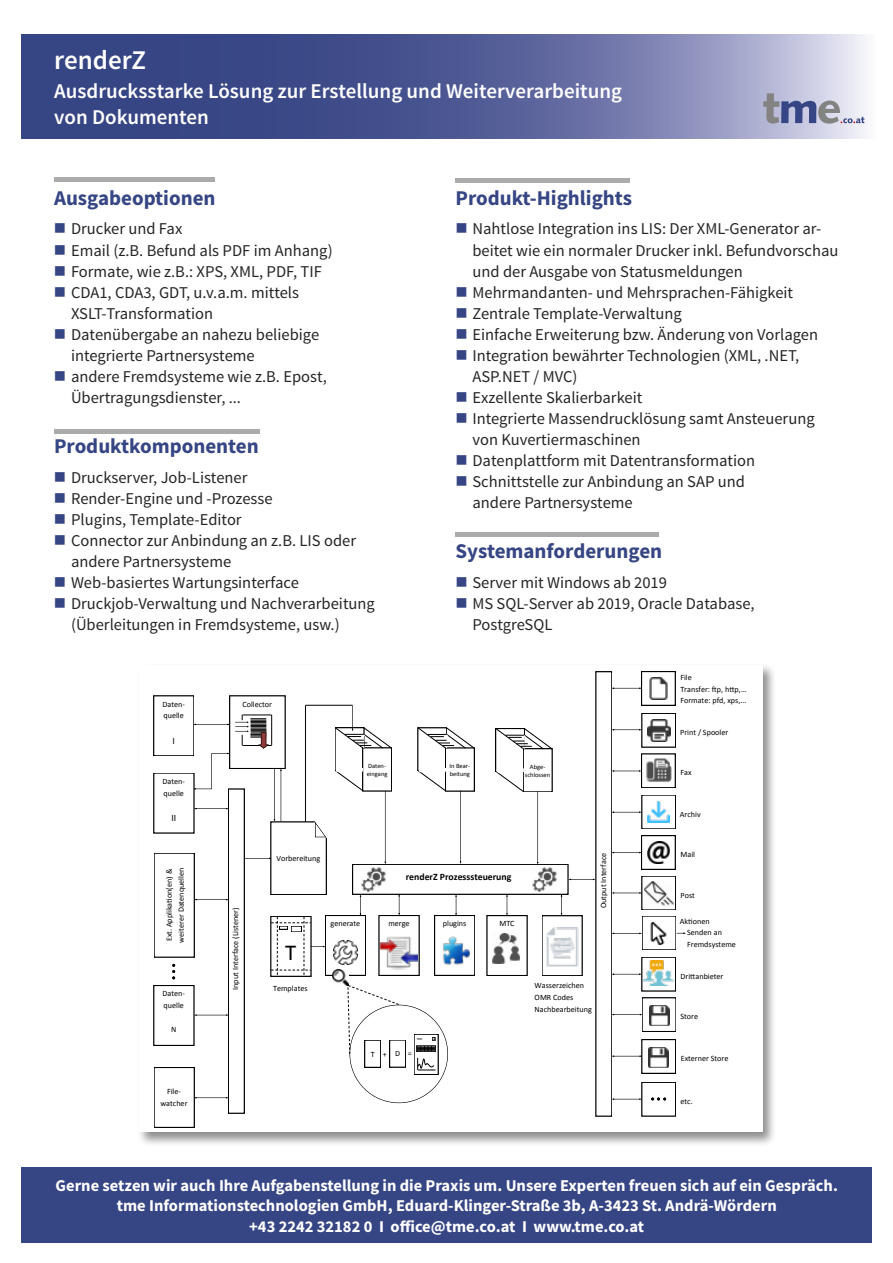
<style>
.page{position:relative;width:893px;height:1263px;background:#fff}
.page>*{position:absolute;margin:0;border:0;box-sizing:border-box;transform-origin:0 0}
.t1{font:600 27px "Source Sans Pro";color:#fff}
.t2{font:22.8px "Calibri";color:#000}
.t3{font:700 21px "Source Sans Pro";color:#364584}
.t4{font:600 21px/25.2px "Source Sans Pro";color:#fff}
.t5{font:16.5px/21px "Source Sans Pro";color:#262425}
.t6{font:700 16.5px/20.4px "Source Sans Pro";color:#fff;text-align:center}
.t7{font:700 9.75px "Calibri";color:#000}
.t8{font:9.75px "Calibri";color:#000}
.t9{font:8.1px/11.9px "Calibri";color:#000}
.t10{font:6.6px/8.1px "Calibri";letter-spacing:-.005em;color:#000}
.t11{font:3.3px "Calibri";color:#000}
</style>
<div class="page">
<hr style="left:54px;top:178px;width:161px;height:4px;background:#ababab">
<div style="left:54px;top:429px;width:205px;height:5px;background:#ababab"></div>
<hr style="left:455px;top:179px;width:175px;height:4px;background:#ababab">
<hr style="left:455px;top:533px;width:204px;height:4px;background:#ababab">
<div style="left:137px;top:663px;width:640px;height:483px;background:#000;opacity:.45"></div>
<div style="left:139px;top:665px;width:623px;height:467px;background:#fff"></div>
<div style="left:228px;top:789px;width:16px;height:324px;border:1px solid #000"></div>
<div style="left:353px;top:864px;width:215px;height:30px;border:1px solid #000"></div>
<div style="left:596px;top:672px;width:16px;height:444px;border:1px solid #000"></div>
<div style="left:325px;top:915px;width:41px;height:60px;border:1px solid #000"></div>
<div style="left:435px;top:915px;width:40px;height:60px;border:1px solid #000"></div>
<div style="left:641px;top:671px;width:34px;height:34px;border:1px solid #000"></div>
<div style="left:642px;top:713px;width:34px;height:34px;border:1px solid #000"></div>
<div style="left:641px;top:754px;width:34px;height:34px;border:1px solid #000"></div>
<div style="left:641px;top:835px;width:34px;height:34px;border:1px solid #000"></div>
<div style="left:642px;top:876px;width:34px;height:34px;border:1px solid #000"></div>
<div style="left:642px;top:957px;width:34px;height:34px;border:1px solid #000"></div>
<div style="left:642px;top:1039px;width:34px;height:34px;border:1px solid #000"></div>
<div style="left:642px;top:1082px;width:34px;height:34px;border:1px solid #000"></div>
<div style="left:335px;top:728px;width:29px;height:43px;border:1px solid #000"></div>
<div style="left:363px;top:748px;width:29px;height:43px;border:1px solid #000"></div>
<svg style="left:335px;top:768px;width:29px;height:23px"></svg>
<svg style="left:417px;top:768px;width:29px;height:24px"></svg>
<svg style="left:417px;top:727px;width:58px;height:22px"></svg>
<svg style="left:495px;top:769px;width:29px;height:23px"></svg>
<svg style="left:495px;top:728px;width:58px;height:22px"></svg>
<svg style="left:194px;top:899px;width:35px;height:1px"></svg>
<svg style="left:194px;top:1014px;width:35px;height:2px"></svg>
<svg style="left:194px;top:1097px;width:35px;height:1px"></svg>
<svg style="left:314px;top:821px;width:13px;height:18px"></svg>
<svg style="left:172px;top:964px;width:3px;height:15px"></svg>
<svg style="left:244px;top:857px;width:28px;height:2px"></svg>
<img style="left:361px;top:867px;width:25px;height:25px">
<hr style="left:305px;top:705px;width:1px;height:117px;background:#000">
<hr style="left:306px;top:705px;width:46px;height:1px;background:#000">
<svg style="left:335px;top:705px;width:57px;height:44px"></svg>
<svg style="left:384px;top:791px;width:2px;height:73px"></svg>
<svg style="left:460px;top:791px;width:1px;height:73px"></svg>
<svg style="left:537px;top:791px;width:2px;height:73px"></svg>
<div style="left:542px;top:916px;width:40px;height:60px;border:1px solid #000"></div>
<svg style="left:360px;top:894px;width:1px;height:22px"></svg>
<svg style="left:398px;top:894px;width:2px;height:21px"></svg>
<svg style="left:455px;top:894px;width:2px;height:22px"></svg>
<svg style="left:506px;top:894px;width:2px;height:22px"></svg>
<svg style="left:561px;top:894px;width:1px;height:21px"></svg>
<svg style="left:568px;top:878px;width:27px;height:2px"></svg>
<svg style="left:612px;top:1098px;width:30px;height:2px"></svg>
<svg style="left:612px;top:1055px;width:30px;height:2px"></svg>
<svg style="left:612px;top:1014px;width:30px;height:1px"></svg>
<svg style="left:612px;top:973px;width:30px;height:2px"></svg>
<svg style="left:612px;top:932px;width:30px;height:2px"></svg>
<svg style="left:612px;top:892px;width:30px;height:2px"></svg>
<svg style="left:611px;top:852px;width:31px;height:1px"></svg>
<svg style="left:611px;top:811px;width:31px;height:2px"></svg>
<svg style="left:612px;top:770px;width:30px;height:2px"></svg>
<svg style="left:612px;top:729px;width:30px;height:2px"></svg>
<svg style="left:612px;top:687px;width:30px;height:2px"></svg>
<svg style="left:677px;top:932px;width:9px;height:2px"></svg>
<svg style="left:271px;top:917px;width:54px;height:59px"></svg>
<div style="left:291px;top:926px;width:11px;height:6px;border:1px solid #000"></div>
<img style="left:334px;top:940px;width:24px;height:24px">
<img style="left:380px;top:936px;width:38px;height:34px">
<img style="left:443px;top:936px;width:28px;height:29px">
<img style="left:492px;top:933px;width:28px;height:30px">
<img style="left:542px;top:926px;width:40px;height:41px">
<img style="left:532px;top:867px;width:25px;height:25px">
<img style="left:649px;top:678px;width:19px;height:21px">
<img style="left:648px;top:719px;width:22px;height:23px">
<img style="left:646px;top:758px;width:25px;height:24px">
<img style="left:648px;top:801px;width:21px;height:22px">
<img style="left:647px;top:841px;width:23px;height:22px">
<img style="left:645px;top:881px;width:28px;height:29px">
<img style="left:650px;top:922px;width:17px;height:22px">
<img style="left:643px;top:960px;width:30px;height:25px">
<img style="left:648px;top:1047px;width:20px;height:20px">
<img style="left:649px;top:1005px;width:20px;height:20px">
<svg style="left:651px;top:1097px;width:15px;height:3px"></svg>
<svg style="left:193px;top:715px;width:89px;height:106px"></svg>
<img style="left:332px;top:969px;width:16px;height:17px">
<div style="left:365px;top:1040px;width:16px;height:27px;border:1px solid #000"></div>
<div style="left:390px;top:1040px;width:16px;height:27px;border:1px solid #000"></div>
<div style="left:417px;top:1046px;width:19px;height:6px;border:1px solid #000"></div>
<svg style="left:417px;top:1046px;width:19px;height:5px"></svg>
<svg style="left:417px;top:1058px;width:18px;height:13px"></svg>
<svg style="left:347px;top:985px;width:52px;height:70px"></svg>
<svg style="left:21px;top:34px;width:844px;height:104px;background:#5e689e"></svg>
<svg style="left:763px;top:93px;width:101px;height:31px;background:#a7aac1"></svg>
<div style="left:21px;top:1167px;width:851px;height:76px;background:#364584"></div>
<h1 class="t1" style="left:54px;top:43px;width:93px">renderZ</h1>
<p class="t4" style="left:54px;top:79px;width:569px">Ausdrucksstarke Lösung zur Erstellung und Weiterverarbeitung von Dokumenten</p>
<p class="t3" style="left:54px;top:184px;width:163px">Ausgabeoptionen</p>
<p class="t5" style="left:71px;top:219px;width:263px">Drucker und Fax<br>Email (z.B. Befund als PDF im Anhang)<br>Formate, wie z.B.: XPS, XML, PDF, TIF<br>CDA1, CDA3, GDT, u.v.a.m. mittels<br>XSLT-Transformation<br>Datenübergabe an nahezu beliebige integrierte Partnersysteme<br>andere Fremdsysteme wie z.B. Epost,<br>Übertragungsdienster, ...</p>
<p class="t3" style="left:54px;top:432px;width:206px">Produktkomponenten</p>
<p class="t5" style="left:71px;top:467px;width:305px">Druckserver, Job-Listener<br>Render-Engine und -Prozesse<br>Plugins, Template-Editor<br>Connector zur Anbindung an z.B. LIS oder andere Partnersysteme<br>Web-basiertes Wartungsinterface Druckjob-Verwaltung und Nachverarbeitung (Überleitungen in Fremdsysteme, usw.)</p>
<p class="t3" style="left:455px;top:184px;width:178px">Produkt-Highlights</p>
<p class="t5" style="left:472px;top:219px;width:367px">Nahtlose Integration ins LIS: Der XML-Generator ar&shy;beitet wie ein normaler Drucker inkl. Befundvorschau und der Ausgabe von Statusmeldungen Mehrmandanten- und Mehrsprachen-Fähigkeit Zentrale Template-Verwaltung<br>Einfache Erweiterung bzw. Änderung von Vorlagen Integration bewährter Technologien (XML, .NET, ASP.NET / MVC)<br>Exzellente Skalierbarkeit<br>Integrierte Massendrucklösung samt Ansteuerung von Kuvertiermaschinen<br>Datenplattform mit Datentransformation Schnittstelle zur Anbindung an SAP und<br>andere Partnersysteme</p>
<p class="t3" style="left:455px;top:537px;width:208px">Systemanforderungen</p>
<p class="t5" style="left:472px;top:572px;width:284px">Server mit Windows ab 2019<br>MS SQL-Server ab 2019, Oracle Database,<br>PostgreSQL</p>
<p class="t9" style="left:162px;top:698px;width:24px">Daten&shy;quelle</p>
<p class="t8" style="left:172px;top:734px;width:4px">I</p>
<p class="t9" style="left:163px;top:775px;width:24px">Daten&shy;quelle</p>
<p class="t8" style="left:171px;top:811px;width:6px">II</p>
<p class="t9" style="left:163px;top:942px;width:76px;rotate:-90deg">Ext. Applikation(en) &amp; weiterer Datenquellen</p>
<p class="t9" style="left:163px;top:987px;width:24px">Daten&shy;quelle</p>
<p class="t9" style="left:171px;top:1023px;width:7px">N</p>
<p class="t9" style="left:160px;top:1085px;width:28px;text-align:center">File&shy;watcher</p>
<p class="t9" style="left:242px;top:698px;width:31px">Collector</p>
<p class="t10" style="left:367px;top:761px;width:22px">Daten&shy;eingang</p>
<p class="t10" style="left:449px;top:761px;width:22px">In Bear&shy;beitung</p>
<p class="t10" style="left:525px;top:762px;width:27px;text-align:center">Abge&shy;schlossen</p>
<p class="t9" style="left:229px;top:990px;width:84px;rotate:-90deg">Input Interface (Listener)</p>
<p class="t9" style="left:276px;top:852px;width:45px">Vorbereitung</p>
<p class="t7" style="left:406px;top:870px;width:107px">renderZ Prozesssteuerung</p>
<h2 class="t2" style="left:285px;top:937px;width:13px">T</h2>
<p class="t9" style="left:331px;top:917px;width:31px">generate</p>
<p class="t9" style="left:443px;top:917px;width:25px">plugins</p>
<p class="t9" style="left:499px;top:917px;width:17px">MTC</p>
<p class="t9" style="left:388px;top:917px;width:23px">merge</p>
<p class="t9" style="left:597px;top:908px;width:57px;rotate:-90deg">Output Interface</p>
<p class="t9" style="left:273px;top:982px;width:36px">Templates</p>
<p class="t9" style="left:535px;top:979px;width:59px">Wasserzeichen<br>OMR Codes<br>Nachbearbeitung</p>
<p class="t11" style="left:417px;top:1036px;width:7px">TME</p>
<p class="t9" style="left:371px;top:1048px;width:43px">T+D=</p>
<p class="t9" style="left:680px;top:671px;width:68px">File<br>Transfer: ftp, http,…<br>Formate: pfd, xps,...</p>
<p class="t9" style="left:680px;top:726px;width:50px">Print / Spooler</p>
<p class="t9" style="left:680px;top:766px;width:13px">Fax</p>
<p class="t9" style="left:680px;top:808px;width:22px">Archiv</p>
<p class="t9" style="left:681px;top:848px;width:16px">Mail</p>
<p class="t9" style="left:680px;top:889px;width:16px">Post</p>
<p class="t9" style="left:687px;top:915px;width:50px;text-indent:-7px">Aktionen<br>Senden an<br>Fremdsysteme</p>
<p class="t9" style="left:681px;top:970px;width:44px">Drittanbieter</p>
<p class="t9" style="left:680px;top:1010px;width:19px">Store</p>
<p class="t9" style="left:681px;top:1052px;width:49px">Externer Store</p>
<p class="t9" style="left:680px;top:1095px;width:14px">etc.</p>
<p class="t6" style="left:56px;top:1175px;width:784px">Gerne setzen wir auch Ihre Aufgabenstellung in die Praxis um. Unsere Experten freuen sich auf ein Gespräch. tme Informationstechnologien GmbH, Eduard-Klinger-Straße 3b, A-3423 St. Andrä-Wördern<br>+43 2242 32182 0 I office@tme.co.at I www.tme.co.at</p>
</div>
